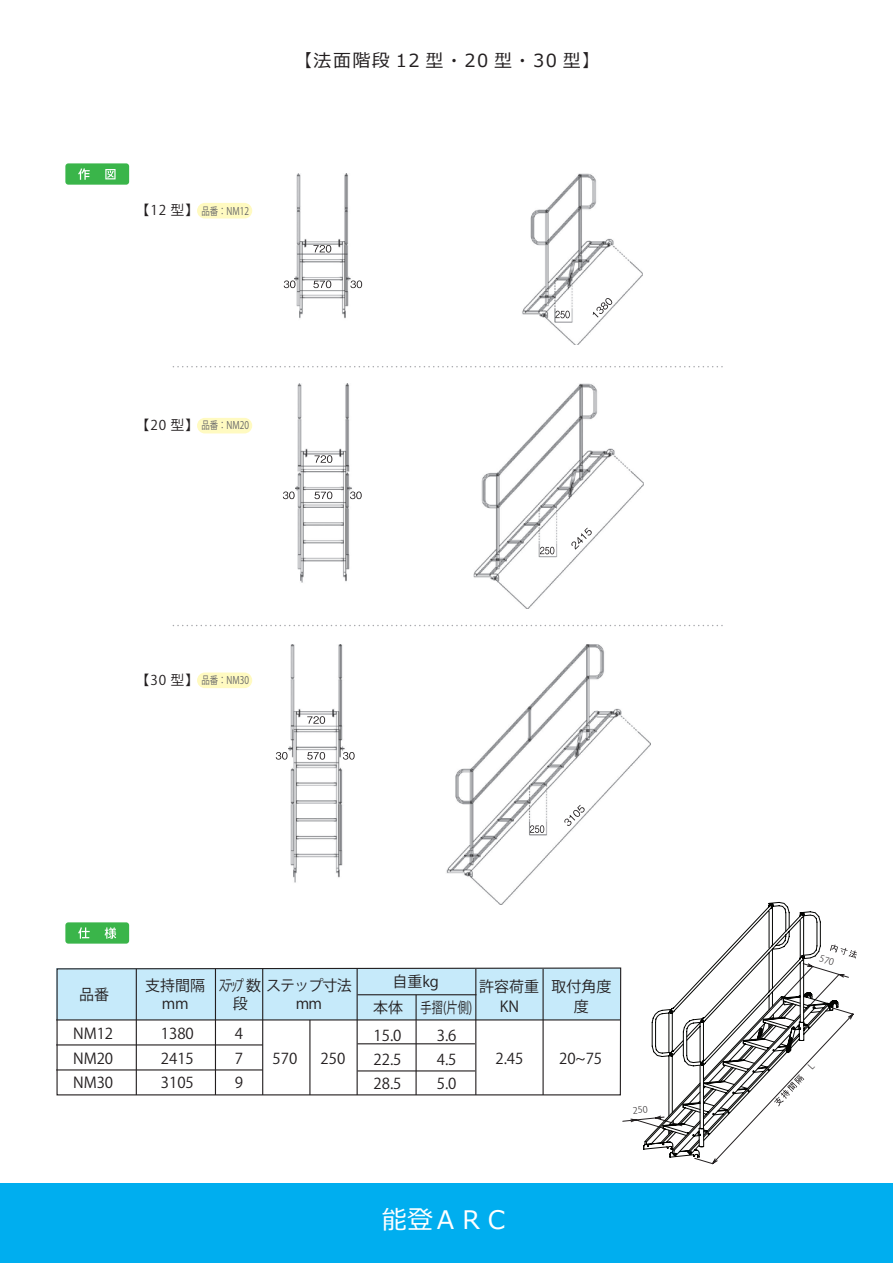
<style>
.page{position:relative;width:893px;height:1263px;background:#fff}
.page>*{position:absolute;margin:0;border:0;box-sizing:border-box;transform-origin:0 0}
.t1{font:25.5px "Meiryo";color:#fff}
.t2{font:18px "Meiryo";letter-spacing:.08em;color:#231f20}
.t3{font:15px/24.6px "Koz Go Pro";color:#231f20;text-align:justify}
.t4{font:15px/18px "Koz Go Pro";letter-spacing:-.06em;color:#231f20}
.t5{font:10.5px "Koz Go Pr 6 N";color:#636366;scale:.8 1}
.s1{font-size:13.5px;color:#231f20}
</style>
<div class="page">
<div style="left:0;top:1183px;width:893px;height:80px;background:#00aeef"></div>
<div style="left:65px;top:163px;width:64px;height:22px;background:#3ab54a;border-radius:3px"></div>
<svg style="left:78px;top:168px;width:12px;height:12px"></svg>
<svg style="left:105px;top:169px;width:11px;height:10px"></svg>
<div style="left:65px;top:922px;width:64px;height:22px;background:#3ab54a;border-radius:3px"></div>
<svg style="left:78px;top:927px;width:12px;height:12px"></svg>
<svg style="left:105px;top:927px;width:11px;height:12px"></svg>
<img style="left:295px;top:174px;width:347px;height:171px">
<svg style="left:350px;top:280px;width:12px;height:8px"></svg>
<svg style="left:284px;top:280px;width:11px;height:8px"></svg>
<svg style="left:313px;top:280px;width:18px;height:8px"></svg>
<svg style="left:313px;top:245px;width:18px;height:8px"></svg>
<svg style="left:555px;top:311px;width:15px;height:7px"></svg>
<svg style="left:593px;top:297px;width:20px;height:20px"></svg>
<img style="left:296px;top:384px;width:347px;height:224px">
<svg style="left:350px;top:491px;width:12px;height:8px"></svg>
<svg style="left:283px;top:491px;width:12px;height:8px"></svg>
<svg style="left:314px;top:491px;width:18px;height:8px"></svg>
<svg style="left:315px;top:455px;width:17px;height:8px"></svg>
<svg style="left:571px;top:528px;width:21px;height:22px"></svg>
<svg style="left:540px;top:547px;width:14px;height:7px"></svg>
<img style="left:289px;top:644px;width:361px;height:260px">
<svg style="left:343px;top:752px;width:12px;height:8px"></svg>
<svg style="left:276px;top:752px;width:11px;height:8px"></svg>
<svg style="left:307px;top:752px;width:18px;height:8px"></svg>
<svg style="left:307px;top:716px;width:18px;height:8px"></svg>
<svg style="left:530px;top:825px;width:14px;height:8px"></svg>
<svg style="left:564px;top:805px;width:21px;height:21px"></svg>
<svg style="left:172px;top:366px;width:550px;height:1px"></svg>
<svg style="left:172px;top:625px;width:550px;height:1px"></svg>
<div style="left:197px;top:203px;width:55px;height:15px;background:#fffac1;border-radius:8px"></div>
<div style="left:197px;top:418px;width:55px;height:15px;background:#fffac1;border-radius:8px"></div>
<div style="left:197px;top:672px;width:55px;height:16px;background:#fffac1;border-radius:8px"></div>
<svg style="left:56px;top:967px;width:566px;height:129px"></svg>
<hr style="left:136px;top:969px;width:1px;height:126px;background:#231f20">
<hr style="left:215px;top:969px;width:1px;height:126px;background:#231f20">
<hr style="left:262px;top:969px;width:1px;height:126px;background:#231f20">
<hr style="left:357px;top:969px;width:1px;height:126px;background:#231f20">
<hr style="left:309px;top:1020px;width:1px;height:75px;background:#231f20">
<hr style="left:415px;top:1020px;width:2px;height:75px;background:#231f20">
<hr style="left:475px;top:969px;width:1px;height:126px;background:#231f20">
<hr style="left:542px;top:969px;width:2px;height:126px;background:#231f20">
<hr style="left:56px;top:1044px;width:207px;height:1px;background:#231f20">
<hr style="left:56px;top:1069px;width:207px;height:1px;background:#231f20">
<hr style="left:357px;top:1043px;width:118px;height:1px;background:#231f20">
<hr style="left:357px;top:994px;width:119px;height:1px;background:#231f20">
<hr style="left:357px;top:1070px;width:118px;height:1px;background:#231f20">
<hr style="left:56px;top:1019px;width:565px;height:1px;background:#231f20">
<hr style="left:415px;top:995px;width:2px;height:25px;background:#231f20">
<svg style="left:633px;top:901px;width:224px;height:257px"></svg>
<p class="t5" style="left:136px;top:205px;width:143px"><span class="s1">【12 型】</span>品番：NM12</p>
<p class="t2" style="left:294px;top:48px;width:308px">【法面階段 12 型・20 型・30 型】</p>
<p class="t5" style="left:136px;top:420px;width:143px"><span class="s1">【20 型】</span>品番：NM20</p>
<p class="t5" style="left:136px;top:674px;width:143px"><span class="s1">【30 型】</span>品番：NM30</p>
<p class="t3" style="left:392px;top:970px;width:48px">自重kg</p>
<p class="t3" style="left:479px;top:977px;width:61px;line-height:19.5px;text-align:center">許容荷重<br>KN</p>
<p class="t3" style="left:551px;top:974px;width:61px">取付角度</p>
<p class="t3" style="left:145px;top:976px;width:61px;line-height:18px;text-align:center">支持間隔mm</p>
<p class="t4" style="left:296px;top:976px;width:57px;text-indent:-77px">ｽﾃｯﾌﾟ数ステップ寸法mm</p>
<p class="t3" style="left:79px;top:982px;width:32px">品番</p>
<p class="t3" style="left:73px;top:1022px;width:42px">NM12<br>NM20<br>NM30</p>
<p class="t3" style="left:161px;top:1022px;width:35px">1380<br>2415<br>3105</p>
<p class="t3" style="left:235px;top:1022px;width:10px">4<br>7</p>
<p class="t3" style="left:233px;top:991px;width:16px">段</p>
<p class="t3" style="left:373px;top:996px;width:101px">本体 手摺(片側)</p>
<p class="t3" style="left:574px;top:994px;width:16px">度</p>
<p class="t3" style="left:373px;top:1023px;width:30px;line-height:24px">15.0<br>22.5<br>28.5</p>
<p class="t3" style="left:437px;top:1023px;width:21px;line-height:24px">3.6<br>4.5</p>
<p class="t3" style="left:273px;top:1047px;width:26px">570</p>
<p class="t3" style="left:321px;top:1047px;width:26px">250</p>
<p class="t3" style="left:495px;top:1047px;width:30px">2.45</p>
<p class="t3" style="left:559px;top:1047px;width:45px">20~75</p>
<p class="t3" style="left:235px;top:1071px;width:10px">9</p>
<p class="t3" style="left:437px;top:1071px;width:21px">5.0</p>
<h1 class="t1" style="left:382px;top:1202px;width:129px">能登ＡＲＣ</h1>
</div>
